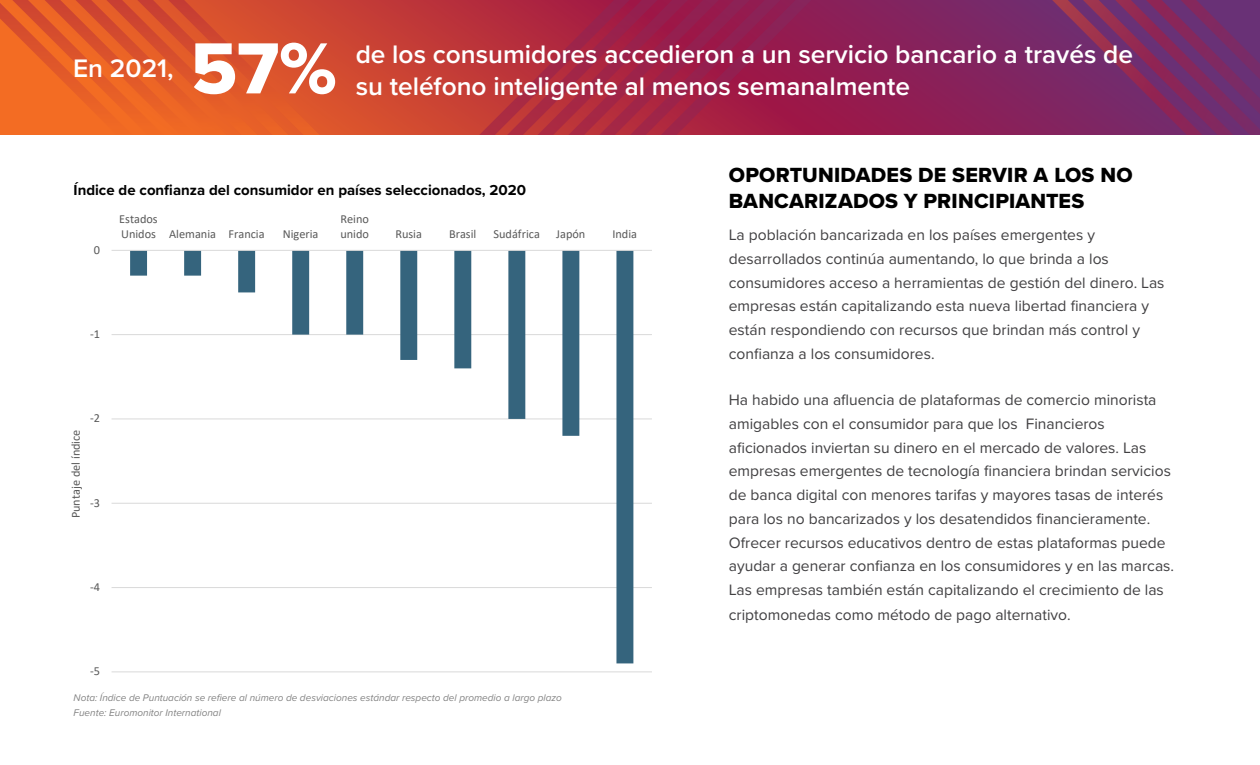
<style>
.page{position:relative;width:1260px;height:765px;background:#fff}
.page>*{position:absolute;margin:0;border:0;box-sizing:border-box;transform-origin:0 0}
.t1{font:75px "Proxima Nova Extrabld";color:#fff}
.t2{font:600 26.25px/32.5px "Proxima Nova";color:#fff}
.t3{font:21.25px/26.2px "Proxima Nova Extrabld";letter-spacing:.01em;color:#000}
.t4{font:15.62px/23.9px "Proxima Nova";color:#414042}
.t5{font:700 15px "Proxima Nova";color:#000}
.t6{font:12.25px/15px "Calibri";color:#595959}
.t7{font:italic 10px/15px "Proxima Nova";color:#828282}
</style>
<div class="page">
<svg style="left:1031px;top:0;width:229px;height:135px;background:#792b67"></svg>
<svg style="left:320px;top:0;width:711px;height:135px;background:#a42947"></svg>
<svg style="left:288px;top:0;width:32px;height:135px;background:#d74f2e"></svg>
<svg style="left:257px;top:0;width:31px;height:135px;background:#db532c"></svg>
<svg style="left:0;top:0;width:257px;height:135px;background:#e45d28"></svg>
<hr style="left:112px;top:671px;width:540px;height:1px;background:#d9d9d9">
<hr style="left:112px;top:587px;width:540px;height:1px;background:#d9d9d9">
<hr style="left:112px;top:503px;width:540px;height:1px;background:#d9d9d9">
<hr style="left:112px;top:418px;width:540px;height:1px;background:#d9d9d9">
<hr style="left:112px;top:334px;width:540px;height:1px;background:#d9d9d9">
<svg style="left:130px;top:251px;width:503px;height:412px"></svg>
<hr style="left:112px;top:250px;width:540px;height:1px;background:#d9d9d9">
<h2 class="t2" style="left:73px;top:51px;width:102px">En 2021,</h2>
<h1 class="t1" style="left:191px;top:12px;width:148px">57%</h1>
<h2 class="t2" style="left:356px;top:37px;width:779px">de los consumidores accedieron a un servicio bancario a través de su teléfono inteligente al menos semanalmente</h2>
<p class="t5" style="left:74px;top:179px;width:454px">Índice de confianza del consumidor en países seleccionados, 2020</p>
<p class="t6" style="left:94px;top:242px;width:8px">0</p>
<p class="t6" style="left:119px;top:211px;width:147px">Estados<br>Unidos Alemania Francia</p>
<p class="t6" style="left:283px;top:226px;width:37px">Nigeria</p>
<p class="t6" style="left:340px;top:211px;width:30px">Reino unido</p>
<p class="t6" style="left:395px;top:226px;width:28px">Rusia</p>
<p class="t6" style="left:449px;top:226px;width:29px">Brasil</p>
<p class="t6" style="left:494px;top:226px;width:48px">Sudáfrica</p>
<p class="t6" style="left:556px;top:226px;width:31px">Japón</p>
<p class="t6" style="left:612px;top:226px;width:26px">India</p>
<p class="t6" style="left:90px;top:326px;width:11px">‐1</p>
<p class="t6" style="left:68px;top:518px;width:90px;rotate:-90deg">Puntaje del índice</p>
<p class="t6" style="left:90px;top:411px;width:11px">‐2</p>
<p class="t6" style="left:90px;top:495px;width:11px">‐3</p>
<p class="t6" style="left:90px;top:579px;width:11px">‐4</p>
<p class="t6" style="left:90px;top:664px;width:11px">‐5</p>
<p class="t7" style="left:74px;top:690px;width:490px">Nota: Índice de Puntuación se refiere al número de desviaciones estándar respecto del promedio a largo plazo<br>Fuente: Euromonitor International</p>
<h3 class="t3" style="left:729px;top:162px;width:405px">OPORTUNIDADES DE SERVIR A LOS NO<br>BANCARIZADOS Y PRINCIPIANTES</h3>
<p class="t4" style="left:729px;top:222px;width:437px">La población bancarizada en los países emergentes y desarrollados continúa aumentando, lo que brinda a los consumidores acceso a herramientas de gestión del dinero. Las empresas están capitalizando esta nueva libertad financiera y están respondiendo con recursos que brindan más control y confianza a los consumidores.</p>
<p class="t4" style="left:729px;top:387px;width:447px">Ha habido una afluencia de plataformas de comercio minorista amigables con el consumidor para que los Financieros aficionados inviertan su dinero en el mercado de valores. Las empresas emergentes de tecnología financiera brindan servicios de banca digital con menores tarifas y mayores tasas de interés para los no bancarizados y los desatendidos financieramente.<br>Ofrecer recursos educativos dentro de estas plataformas puede ayudar a generar confianza en los consumidores y en las marcas.<br>Las empresas también están capitalizando el crecimiento de las criptomonedas como método de pago alternativo.</p>
</div>
